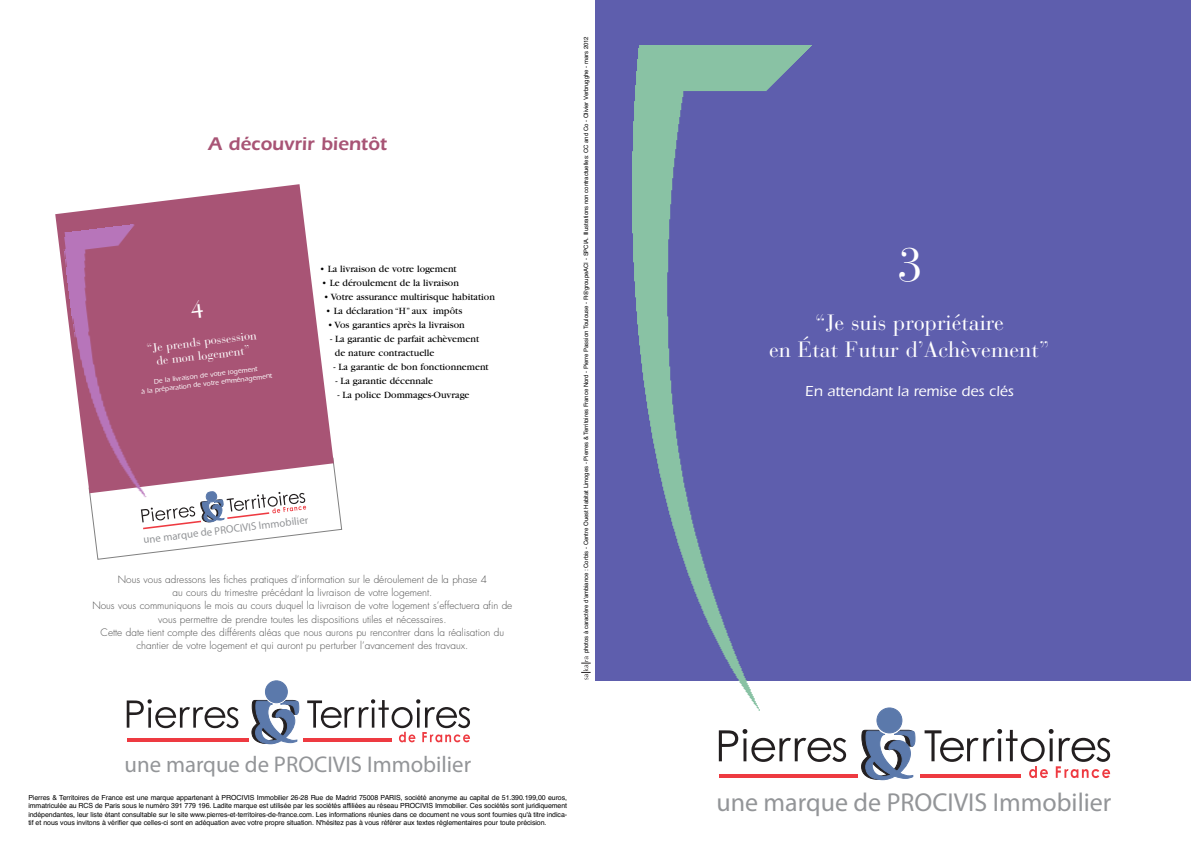
<style>
.page{position:relative;width:1191px;height:842px;background:#fff}
.page>*{position:absolute;margin:0;border:0;box-sizing:border-box;transform-origin:0 0}
.t1{font:48px "Bauer Bodoni Roman Os F";color:#fff}
.t2{font:26px "Myriad Pro";color:#939598}
.t3{font:22.8px "Myriad Pro";color:#939598}
.t4{font:22px/27px "Bauer Bodoni Roman Os F";color:#fff;text-align:center}
.t5{font:600 19px "ITC Eras LT";color:#a85475}
.t6{font:500 15px "ITC Eras LT";color:#fff}
.t7{font:12px/14px "Bauer Bodoni Roman Os F";color:#fff;text-align:center}
.t8{font:10.9px "Myriad Pro";color:#939598}
.t9{font:300 10px/13.2px "Futura";color:#4d4d4d;text-align:center}
.t10{font:10px/14px "Garamond LT";color:#000}
.t11{font:7px/8.4px "Helvetica";letter-spacing:-.01em;color:#000;text-align:justify}
.t12{font:500 7px/8.4px "ITC Eras LT";color:#fff;text-align:center}
.t13{font:6px "Helvetica";letter-spacing:-.01em;color:#000}
</style>
<div class="page">
<svg style="left:55px;top:184px;width:279px;height:274px;fill:#a85475"></svg>
<img style="left:62px;top:225px;width:108px;height:265px">
<div style="left:595px;top:0;width:596px;height:680px;background:#5e5ead"></div>
<img style="left:632px;top:45px;width:180px;height:666px">
<svg style="left:581px;top:656px;width:9px;height:24px"></svg>
<svg style="left:89px;top:458px;width:253px;height:102px"></svg>
<hr style="left:920px;top:774px;width:101px;height:4px;background:#ee3a41">
<hr style="left:719px;top:774px;width:138px;height:4px;background:#ee3a41">
<div style="left:877px;top:708px;width:25px;height:25px;background:#5b79ab;border-radius:50%"></div>
<div style="left:877px;top:708px;width:25px;height:25px;border:1px solid #5b79ab;border-radius:50%"></div>
<svg style="left:861px;top:727px;width:54px;height:53px"></svg>
<svg style="left:924px;top:729px;width:186px;height:49px"></svg>
<svg style="left:719px;top:729px;width:127px;height:33px"></svg>
<hr style="left:304px;top:739px;width:88px;height:3px;background:#ee3a41">
<hr style="left:127px;top:739px;width:121px;height:3px;background:#ee3a41">
<div style="left:265px;top:681px;width:22px;height:22px;background:#5b79ab;border-radius:50%"></div>
<div style="left:265px;top:681px;width:22px;height:22px;border:1px solid #5b79ab;border-radius:50%"></div>
<svg style="left:252px;top:700px;width:47px;height:44px"></svg>
<svg style="left:307px;top:699px;width:163px;height:43px"></svg>
<svg style="left:127px;top:699px;width:111px;height:29px"></svg>
<svg style="left:190px;top:300px;width:14px;height:19px"></svg>
<h3 class="t5" style="left:209px;top:138px;width:180px">A découvrir bientôt</h3>
<h3 class="t7" style="left:146px;top:343px;width:112px;rotate:-7deg">“Je prends possession de mon logement”</h3>
<p class="t12" style="left:140px;top:380px;width:133px;rotate:-7deg">De la livraison de votre logement<br>à la préparation de votre emménagement</p>
<h3 class="t10" style="left:320px;top:263px;width:138px">• La livraison de votre logement</h3>
<h3 class="t10" style="left:322px;top:277px;width:139px">• Le déroulement de la livraison</h3>
<h3 class="t10" style="left:324px;top:291px;width:173px">• Votre assurance multirisque habitation</h3>
<h3 class="t10" style="left:326px;top:305px;width:138px">• La déclaration “H” aux impôts</h3>
<h3 class="t10" style="left:328px;top:319px;width:139px">• Vos garanties après la livraison</h3>
<h3 class="t10" style="left:335px;top:333px;width:146px;text-indent:-5px">- La garantie de parfait achèvement de nature contractuelle</h3>
<h3 class="t10" style="left:333px;top:361px;width:157px">- La garantie de bon fonctionnement</h3>
<h3 class="t10" style="left:335px;top:375px;width:99px">- La garantie décennale</h3>
<h3 class="t10" style="left:337px;top:389px;width:133px">- La police Dommages-Ouvrage</h3>
<h3 class="t8" style="left:143px;top:536px;width:167px;rotate:-7deg">une marque de PROCIVIS Immobilier</h3>
<p class="t9" style="left:92px;top:574px;width:421px">Nous vous adressons les fiches pratiques d’information sur le déroulement de la phase 4<br>au cours du trimestre précédant la livraison de votre logement.<br>Nous vous communiquons le mois au cours duquel la livraison de votre logement s’effectuera afin de vous permettre de prendre toutes les dispositions utiles et nécessaires.<br>Cette date tient compte des différents aléas que nous aurons pu rencontrer dans la réalisation du chantier de votre logement et qui auront pu perturber l’avancement des travaux.</p>
<p class="t13" style="left:582px;top:653px;width:619px;rotate:-90deg">photos à caractère d'ambiance : Corbis - Centre Ouest Habitat Limoges - Pierres &amp; Territoires France Nord - Pierre Passion Toulouse - R@groupeACI - SPCIA. Illustrations non contractuelles: CC and Co - Olivier Verbrugghe - mars 2012</p>
<h3 class="t3" style="left:125px;top:755px;width:348px">une marque de PROCIVIS Immobilier</h3>
<p class="t11" style="left:28px;top:793px;width:540px">Pierres &amp; Territoires de France est une marque appartenant à PROCIVIS Immobilier 26-28 Rue de Madrid 75008 PARIS, société anonyme au capital de 51.390.199,00 euros, immatriculée au RCS de Paris sous le numéro 391 779 196. Ladite marque est utilisée par les sociétés affiliées au réseau PROCIVIS Immobilier. Ces sociétés sont juridiquement indépendantes, leur liste étant consultable sur le site www.pierres-et-territoires-de-france.com. Les informations réunies dans ce document ne vous sont fournies qu'à titre indica&shy;tif et nous vous invitons à vérifier que celles-ci sont en adéquation avec votre propre situation. N'hésitez pas à vous référer aux textes réglementaires pour toute précision.</p>
<h1 class="t1" style="left:898px;top:235px;width:24px">3</h1>
<h3 class="t4" style="left:769px;top:312px;width:282px">“Je suis propriétaire<br>en État Futur d’Achèvement”</h3>
<h3 class="t6" style="left:805px;top:386px;width:210px">En attendant la remise des clés</h3>
<h2 class="t2" style="left:716px;top:793px;width:396px">une marque de PROCIVIS Immobilier</h2>
</div>
